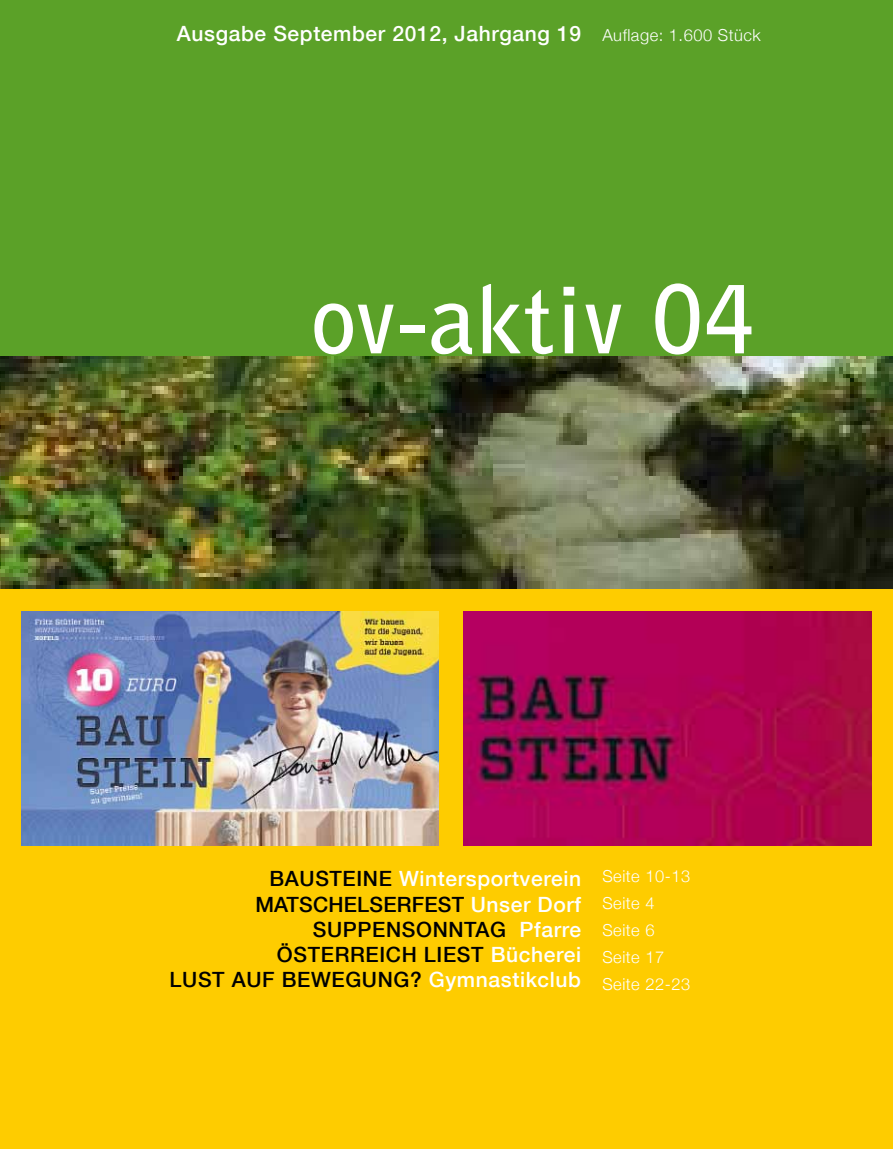
<style>
.page{position:relative;width:893px;height:1149px;background:#fff}
.page>*{position:absolute;margin:0;border:0;box-sizing:border-box;transform-origin:0 0}
.t1{font:700 93px "Bell Gothic Std";letter-spacing:.01em;color:#fff}
.t2{font:500 21px/25.2px "Helvetica Neue";letter-spacing:.03em;color:#000;text-align:right}
.t3{font:500 21px "Helvetica Neue";letter-spacing:.03em;color:#fff}
.t4{font:300 16.5px/27px "Helvetica Neue";letter-spacing:.03em;color:#fff}
.s1{color:#fff}
</style>
<div class="page">
<div style="left:0;top:0;width:893px;height:1148px;background:#5ba128"></div>
<div style="left:0;top:356px;width:893px;height:792px;background:#fecc00"></div>
<img style="left:21px;top:611px;width:417px;height:234px">
<img style="left:463px;top:611px;width:409px;height:234px">
<img style="left:0;top:356px;width:893px;height:232px">
<p class="t3" style="left:177px;top:21px;width:406px">Ausgabe September 2012, Jahrgang 19</p>
<p class="t4" style="left:602px;top:22px;width:160px">Auflage: 1.600 Stück</p>
<h1 class="t1" style="left:310px;top:263px;width:447px">ov-aktiv 04</h1>
<p class="t2" style="left:170px;top:865px;width:413px">BAUSTEINE <span class="s1">Wintersportverein<br></span>MATSCHELSERFEST <span class="s1">Unser Dorf<br></span>SUPPENSONNTAG <span class="s1">Pfarre<br></span>ÖSTERREICH LIEST <span class="s1">Bücherei<br></span>LUST AUF BEWEGUNG? <span class="s1">Gymnastikclub</span></p>
<p class="t4" style="left:602px;top:862px;width:89px">Seite 10-13<br>Seite 4<br>Seite 6<br>Seite 17<br>Seite 22-23</p>
</div>
